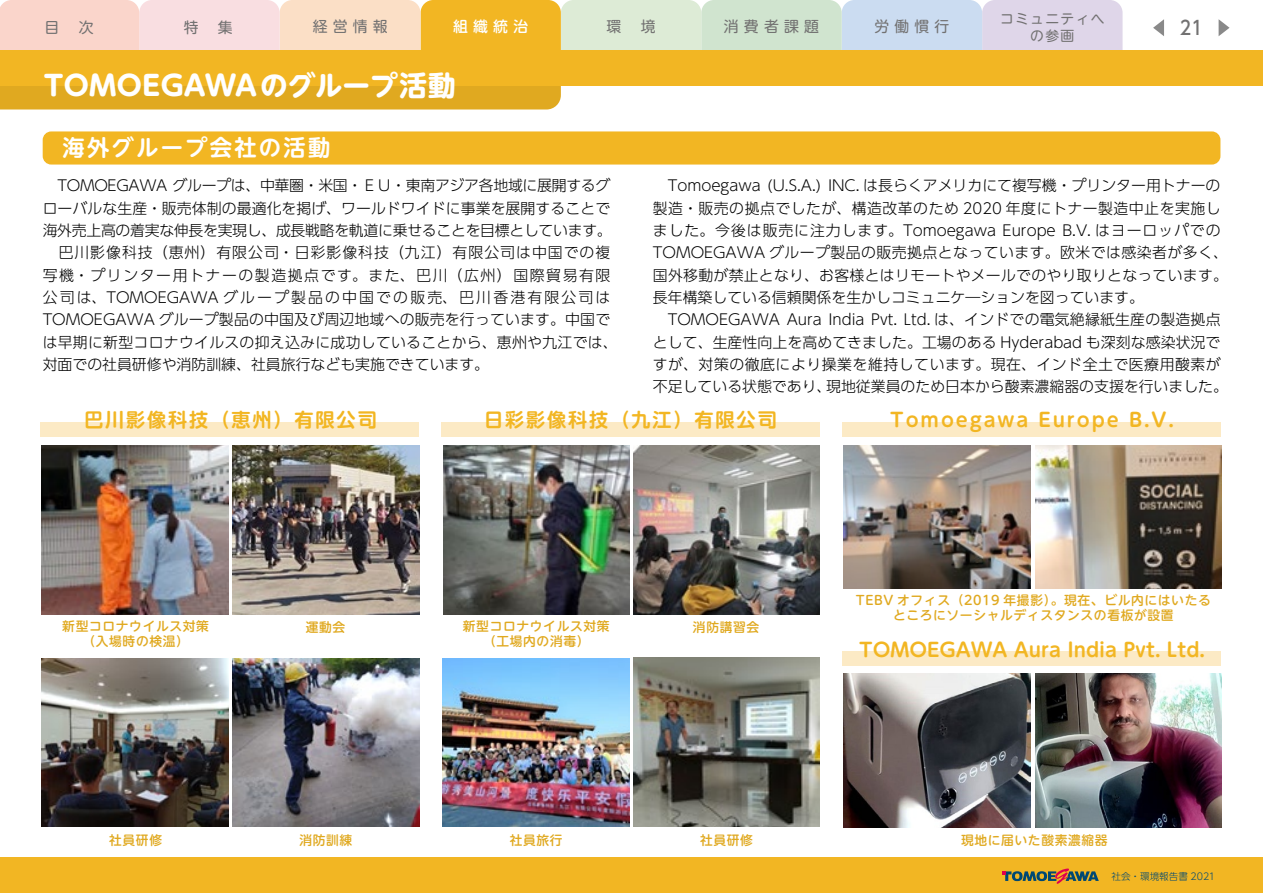
<style>
.page{position:relative;width:1263px;height:893px;background:#fff}
.page>*{position:absolute;margin:0;border:0;box-sizing:border-box;transform-origin:0 0}
.t1{font:700 27.6px "UD Shin M Go Pr 6 N";color:#fff}
.t2{font:700 22.35px "UD Shin M Go Pr 6 N De";letter-spacing:.1em;color:#fff}
.t3{font:700 19.2px "UD Shin M Go Pr 6 N De";letter-spacing:.1em;color:#f2b623}
.t4{font:700 19.2px "UD Shin M Go Pr 6 N De";color:#f2b623}
.t5{font:500 19.2px "UD Shin Go NT Pr 6 N";color:#727171;scale:.9 1}
.t6{font:300 14.85px/22.4px "UD Shin Go Pr 6 N";letter-spacing:.005em;color:#000}
.t7{font:300 14.85px "UD Shin Go Pr 6 N";letter-spacing:.035em;color:#000}
.t8{font:300 14.85px "UD Shin Go Pr 6 N";letter-spacing:.06em;color:#000}
.t9{font:300 14.85px "UD Shin Go Pr 6 N";letter-spacing:.03em;color:#000}
.t10{font:14.85px "UD Shin M Go Pr 6 N";letter-spacing:.35em;color:#727171}
.t11{font:500 14.85px "UD Shin M Go Pr 6 N";color:#fff}
.t12{font:13.8px "UD Shin M Go Pr 6 N";letter-spacing:.1em;color:#727171}
.t13{font:500 12.75px/14.9px "UD Shin M Go Pr 6 N";letter-spacing:.05em;color:#e0a920;text-align:center}
.t14{font:300 9.6px "UD Shin Go Pr 6 N";color:#004873}
</style>
<div class="page">
<svg style="left:0;top:0;width:1122px;height:50px;background:#e7d9c3"></svg>
<svg style="left:1218px;top:19px;width:11px;height:17px"></svg>
<svg style="left:1153px;top:19px;width:11px;height:17px"></svg>
<div style="left:0;top:858px;width:1263px;height:35px;background:#f2b623"></div>
<div style="left:0;top:86px;width:561px;height:23px;background:#e0a920"></div>
<div style="left:0;top:50px;width:1263px;height:36px;background:#f2b623"></div>
<svg style="left:1002px;top:868px;width:97px;height:16px"></svg>
<div style="left:43px;top:131px;width:1177px;height:34px;background:#f2b623;border-radius:9px"></div>
<div style="left:40px;top:422px;width:379px;height:14px;background:#fceac5"></div>
<div style="left:441px;top:422px;width:379px;height:14px;background:#fceac5"></div>
<div style="left:842px;top:422px;width:378px;height:14px;background:#fceac5"></div>
<div style="left:842px;top:651px;width:378px;height:15px;background:#fceac5"></div>
<img style="left:42px;top:445px;width:187px;height:170px">
<img style="left:443px;top:445px;width:186px;height:170px">
<img style="left:844px;top:445px;width:186px;height:144px">
<img style="left:42px;top:658px;width:187px;height:169px">
<img style="left:442px;top:658px;width:187px;height:169px">
<img style="left:844px;top:673px;width:186px;height:155px">
<img style="left:1035px;top:673px;width:186px;height:155px">
<img style="left:233px;top:446px;width:186px;height:169px">
<img style="left:633px;top:446px;width:187px;height:169px">
<img style="left:1035px;top:445px;width:186px;height:144px">
<img style="left:233px;top:658px;width:186px;height:169px">
<img style="left:633px;top:657px;width:187px;height:170px">
<p class="t10" style="left:45px;top:15px;width:16px">目</p>
<p class="t10" style="left:79px;top:15px;width:16px">次</p>
<p class="t10" style="left:874px;top:14px;width:77px">労働慣行</p>
<p class="t10" style="left:313px;top:14px;width:77px">経営情報</p>
<p class="t11" style="left:453px;top:14px;width:77px">組織統治</p>
<p class="t10" style="left:724px;top:14px;width:97px">消費者課題</p>
<p class="t10" style="left:606px;top:14px;width:16px">環</p>
<p class="t10" style="left:641px;top:14px;width:16px">境</p>
<p class="t10" style="left:184px;top:15px;width:16px">特</p>
<p class="t10" style="left:218px;top:15px;width:16px">集</p>
<p class="t12" style="left:1000px;top:7px;width:106px">コミュニティへ</p>
<p class="t12" style="left:1030px;top:24px;width:46px">の参画</p>
<p class="t5" style="left:1180px;top:12px;width:27px">21</p>
<h1 class="t1" style="left:44px;top:62px;width:414px">TOMOEGAWAのグループ活動</h1>
<h2 class="t2" style="left:62px;top:129px;width:269px">海外グループ会社の活動</h2>
<p class="t6" style="left:43px;top:174px;width:576px">　TOMOEGAWA グループは、中華圏・米国・ＥＵ・東南アジア各地域に展開するグローバルな生産・販売体制の最適化を掲げ、ワールドワイドに事業を展開することで海外売上高の着実な伸長を実現し、成長戦略を軌道に乗せることを目標としています。　巴川影像科技（恵州）有限公司・日彩影像科技（九江）有限公司は中国での複写機・プリンター用トナーの製造拠点です。また、巴川（広州）国際貿易有限公司は、TOMOEGAWAグループ製品の中国での販売、巴川香港有限公司はTOMOEGAWA グループ製品の中国及び周辺地域への販売を行っています。中国では早期に新型コロナウイルスの抑え込みに成功していることから、恵州や九江では、対面での社員研修や消防訓練、社員旅行なども実施できています。</p>
<p class="t6" style="left:653px;top:174px;width:569px">　Tomoegawa (U A.S. .) INC. は長らくアメリカにて複写機・プリンター用トナーの</p>
<p class="t7" style="left:653px;top:196px;width:569px">製造・販売の拠点でしたが、構造改革のため 2020 年度にトナー製造中止を実施し</p>
<p class="t8" style="left:653px;top:218px;width:569px">ました。今後は販売に注力します。Tomoegawa Europe B V. . はヨーロッパでの</p>
<p class="t9" style="left:653px;top:241px;width:577px">TOMOEGAWA グループ製品の販売拠点となっています。欧米では感染者が多く、</p>
<p class="t6" style="left:653px;top:263px;width:576px">国外移動が禁止となり、お客様とはリモートやメールでのやり取りとなっています。</p>
<p class="t6" style="left:653px;top:286px;width:493px">長年構築している信頼関係を生かしコミュニケ―ションを図っています。</p>
<p class="t6" style="left:653px;top:308px;width:569px">　TOMOEGAWA Aura India Pvt. Ltd は. 、インドでの電気絶縁紙生産の製造拠点</p>
<p class="t6" style="left:653px;top:330px;width:569px">として、生産性向上を高めてきました。工場のある Hyderabad も深刻な感染状況で</p>
<p class="t7" style="left:653px;top:352px;width:569px">すが、対策の徹底により操業を維持しています。現在、インド全土で医療用酸素が</p>
<p class="t6" style="left:826px;top:375px;width:403px">現地従業員のため日本から酸素濃縮器の支援を行いました。</p>
<p class="t6" style="left:653px;top:375px;width:180px">不足している状態であり、</p>
<p class="t3" style="left:84px;top:403px;width:294px">巴川影像科技（恵州）有限公司</p>
<p class="t3" style="left:484px;top:403px;width:294px">日彩影像科技（九江）有限公司</p>
<p class="t13" style="left:62px;top:618px;width:148px">新型コロナウイルス対策（入場時の検温(</p>
<p class="t13" style="left:463px;top:618px;width:148px">新型コロナウイルス対策（工場内の消毒(</p>
<p class="t13" style="left:306px;top:619px;width:41px">運動会</p>
<p class="t13" style="left:693px;top:619px;width:68px">消防講習会</p>
<p class="t13" style="left:109px;top:831px;width:54px">社員研修</p>
<p class="t13" style="left:299px;top:831px;width:54px">消防訓練</p>
<p class="t13" style="left:510px;top:831px;width:54px">社員旅行</p>
<p class="t13" style="left:700px;top:831px;width:54px">社員研修</p>
<p class="t3" style="left:890px;top:403px;width:139px">Tomoegawa</p>
<p class="t3" style="left:1038px;top:403px;width:82px">Europe</p>
<p class="t3" style="left:1129px;top:403px;width:46px">B V. .</p>
<p class="t13" style="left:856px;top:592px;width:357px">TEBV オフィス（2019 年撮影）。現在、ビル内にはいたる</p>
<p class="t13" style="left:893px;top:607px;width:282px">ところにソーシャルディスタンスの看板が設置</p>
<p class="t4" style="left:859px;top:633px;width:347px">TOMOEGAWA Aura India Pvt. Ltd.</p>
<p class="t13" style="left:961px;top:831px;width:148px">現地に届いた酸素濃縮器</p>
<p class="t14" style="left:1111px;top:868px;width:105px">社会・環境報告書 2021</p>
</div>
